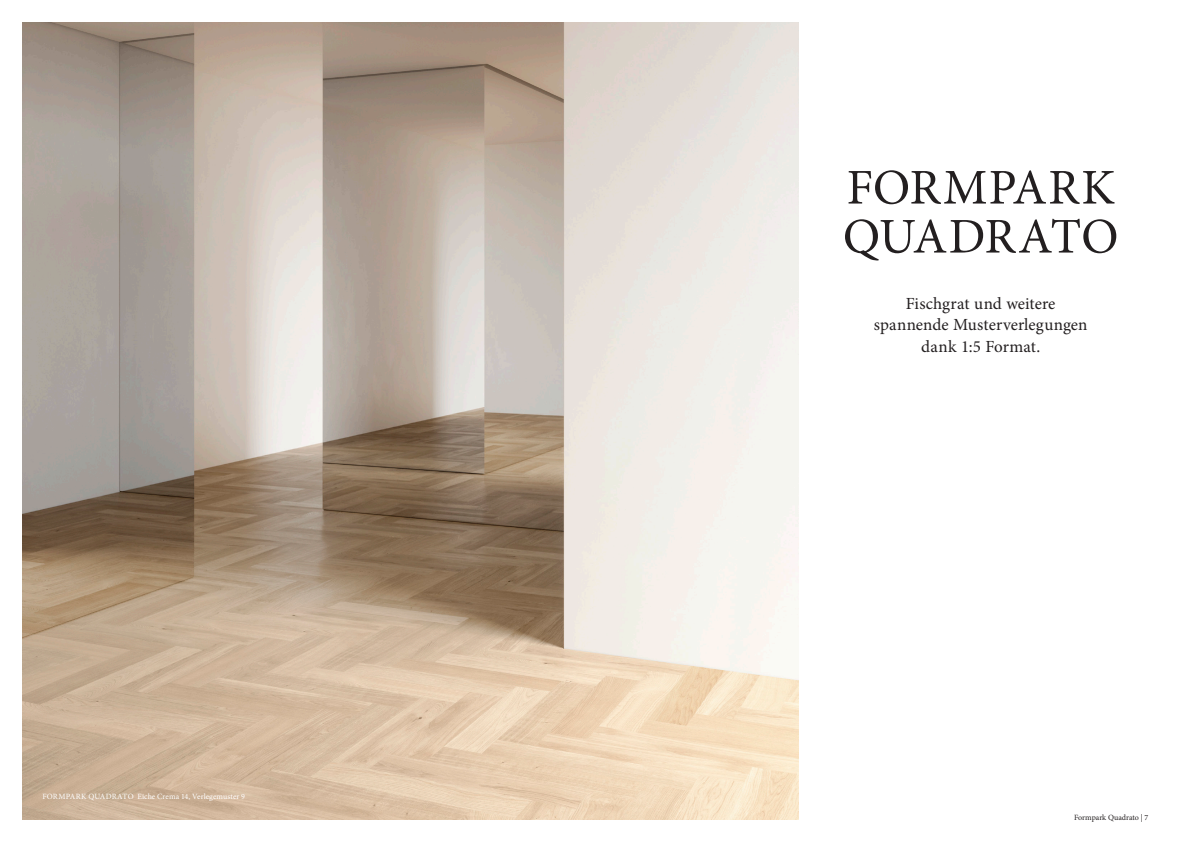
<style>
.page{position:relative;width:1191px;height:842px;background:#fff}
.page>*{position:absolute;margin:0;border:0;box-sizing:border-box;transform-origin:0 0}
.t1{font:50px/49px "Minion Pro";letter-spacing:-.005em;color:#231f20}
.t2{font:17px/21.5px "Minion Pro";color:#231f20;text-align:center}
.t3{font:8px "Minion Pro";letter-spacing:.01em;color:#fff}
.t4{font:8px "Minion Pro";color:#231f20}
</style>
<div class="page">
<img style="left:23px;top:23px;width:775px;height:797px">
<p class="t3" style="left:43px;top:791px;width:204px">FORMPARK QUADRATO Eiche Crema 14, Verlegemuster 9</p>
<h1 class="t1" style="left:842px;top:163px;width:277px">FORMPARK<br>QUADRATO</h1>
<p class="t2" style="left:874px;top:292px;width:215px">Fischgrat und weitere spannende Musterverlegungen dank 1:5 Format.</p>
<p class="t4" style="left:1074px;top:812px;width:76px">Formpark Quadrato | 7</p>
</div>
